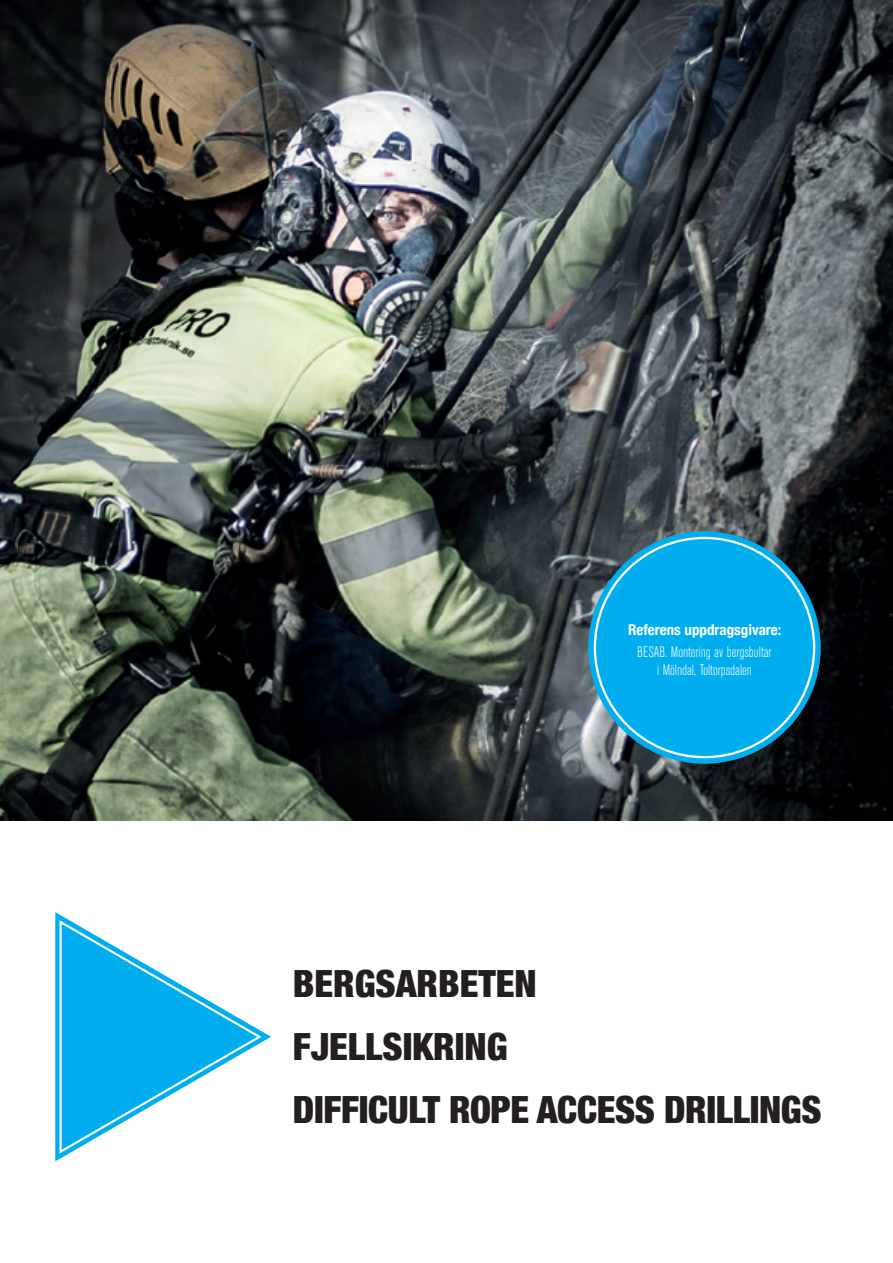
<style>
.page{position:relative;width:893px;height:1263px;background:#fff}
.page>*{position:absolute;margin:0;border:0;box-sizing:border-box;transform-origin:0 0}
.t1{font:900 condensed 37.5px/63px "Helvetica Neue";letter-spacing:-.01em;color:#231f20}
.t2{font:300 condensed 15px/18px "Akzidenz Grotesk BE";color:#fff;text-align:center}
.t3{font:700 condensed 15px "Helvetica Neue";color:#fff}
</style>
<div class="page">
<svg style="left:55px;top:912px;width:216px;height:249px"></svg>
<svg style="left:60px;top:920px;width:202px;height:233px"></svg>
<img style="left:0;top:0;width:893px;height:820px">
<svg style="left:588px;top:531px;width:233px;height:233px;background:#315767"></svg>
<svg style="left:594px;top:537px;width:221px;height:221px;background:#109fd4"></svg>
<p class="t3" style="left:628px;top:624px;width:155px">Referens uppdragsgivare:</p>
<p class="t2" style="left:637px;top:643px;width:136px">BESAB. Montering av bergsbultar i Mölndal, Toltorpsdalen</p>
<p class="t1" style="left:293px;top:955px;width:530px">BERGSARBETEN<br>FJELLSIKRING<br>DIFFICULT ROPE ACCESS DRILLINGS</p>
</div>
